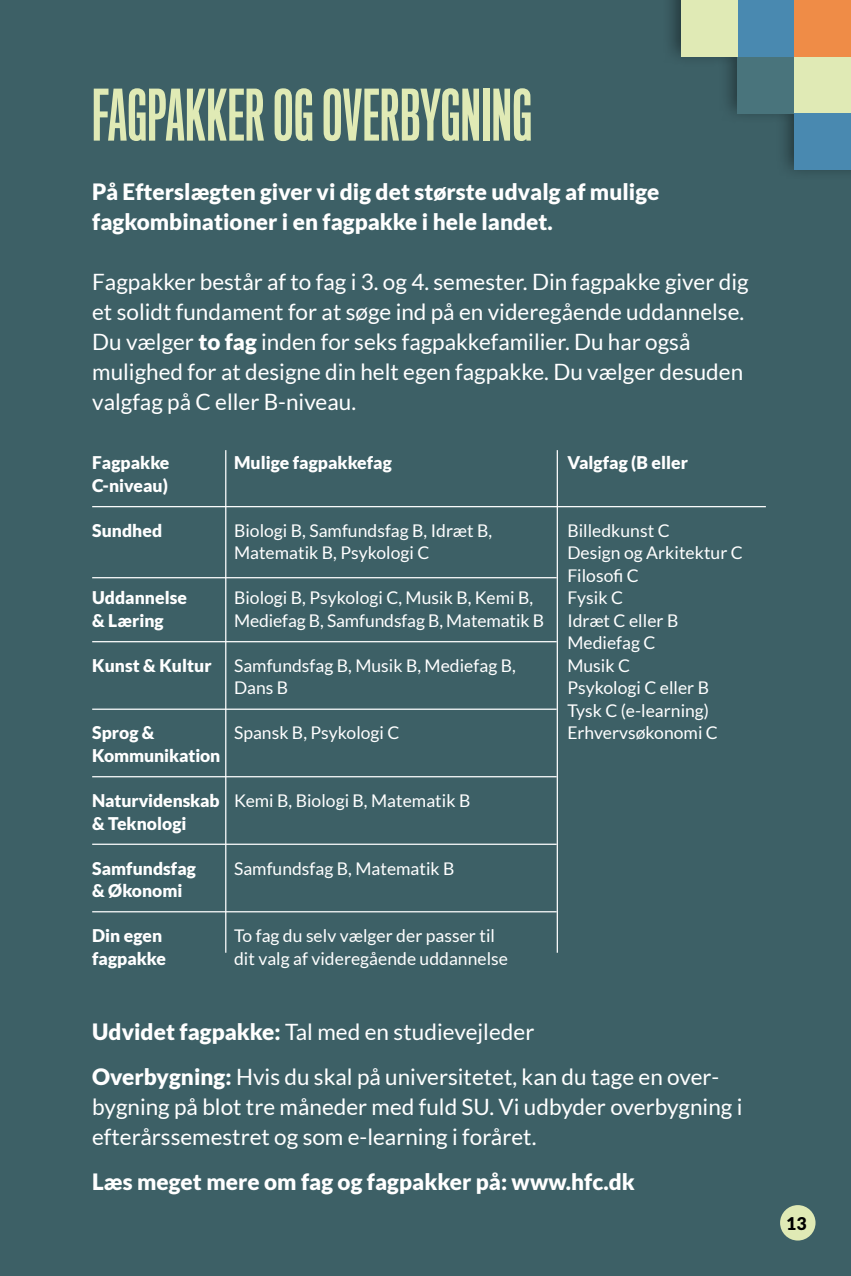
<style>
.page{position:relative;width:851px;height:1276px;background:#fff}
.page>*{position:absolute;margin:0;border:0;box-sizing:border-box;transform-origin:0 0}
.t1{font:65px "Titling Gothic FB Skyline Standard";letter-spacing:.015em;color:#e0eab5}
.t2{font:22.5px/30px "Lato";color:#fff}
.t3{font:900 22.5px/30px "Lato";color:#fff}
.t4{font:17.5px/22.5px "Lato";color:#fff}
.t5{font:900 17.5px "Lato";color:#fff}
.t6{font:900 17.5px "Lato";color:#000}
.s1{font-weight:900}
</style>
<div class="page">
<div style="left:0;top:0;width:850px;height:1276px;background:#3d6066"></div>
<div style="left:780px;top:1205px;width:35px;height:35px;background:#e0eab5;border-radius:50%"></div>
<hr style="left:92px;top:506px;width:673px;height:1px;background:#fff">
<hr style="left:92px;top:577px;width:464px;height:1px;background:#fff">
<hr style="left:92px;top:641px;width:464px;height:1px;background:#fff">
<hr style="left:92px;top:708px;width:464px;height:2px;background:#fff">
<hr style="left:92px;top:776px;width:464px;height:1px;background:#fff">
<hr style="left:92px;top:843px;width:464px;height:2px;background:#fff">
<hr style="left:92px;top:911px;width:464px;height:1px;background:#fff">
<hr style="left:556px;top:450px;width:2px;height:502px;background:#fff">
<hr style="left:225px;top:450px;width:1px;height:502px;background:#fff">
<div style="left:662px;top:0;width:188px;height:182px;background:#000;opacity:.45"></div>
<div style="left:794px;top:0;width:56px;height:57px;background:#ef8c47"></div>
<div style="left:794px;top:57px;width:56px;height:56px;background:#e0eab5"></div>
<div style="left:794px;top:113px;width:56px;height:57px;background:#4989b0"></div>
<div style="left:737px;top:0;width:57px;height:57px;background:#4989b0"></div>
<div style="left:737px;top:57px;width:57px;height:56px;background:#49747c"></div>
<div style="left:680px;top:0;width:57px;height:57px;background:#e0eab5"></div>
<h1 class="t1" style="left:92px;top:78px;width:441px">FAGPAKKER OG OVERBYGNING</h1>
<p class="t3" style="left:92px;top:176px;width:568px">På Efterslægten giver vi dig det største udvalg af mulige fagkombinationer i en fagpakke i hele landet.</p>
<p class="t2" style="left:92px;top:266px;width:657px">Fagpakker består af to fag i 3. og 4. semester. Din fagpakke giver dig et solidt fundament for at søge ind på en videregående uddannelse.<br>Du vælger <span class="s1">to fag</span> inden for seks fagpakkefamilier. Du har også mulighed for at designe din helt egen fagpakke. Du vælger desuden valgfag på C eller B-niveau.</p>
<p class="t5" style="left:92px;top:453px;width:79px">Fagpakke</p>
<p class="t5" style="left:234px;top:453px;width:159px">Mulige fagpakkefag</p>
<p class="t5" style="left:567px;top:453px;width:122px">Valgfag (B eller</p>
<p class="t5" style="left:92px;top:475px;width:77px">C-niveau)</p>
<p class="t5" style="left:92px;top:520px;width:71px">Sundhed</p>
<p class="t4" style="left:234px;top:519px;width:259px">Biologi B, Samfundsfag B, Idræt B,</p>
<p class="t4" style="left:567px;top:519px;width:104px">Billedkunst C</p>
<p class="t4" style="left:234px;top:541px;width:197px">Matematik B, Psykologi C</p>
<p class="t4" style="left:567px;top:541px;width:177px">Design og Arkitektur C<br>Filosofi C</p>
<p class="t5" style="left:92px;top:588px;width:96px">Uddannelse</p>
<p class="t4" style="left:234px;top:587px;width:300px">Biologi B, Psykologi C, Musik B, Kemi B,</p>
<p class="t4" style="left:567px;top:587px;width:57px">Fysik C</p>
<p class="t5" style="left:92px;top:610px;width:73px">&amp; Læring</p>
<p class="t4" style="left:234px;top:609px;width:311px">Mediefag B, Samfundsfag B, Matematik B</p>
<p class="t4" style="left:567px;top:609px;width:112px">Idræt C eller B<br>Mediefag C</p>
<p class="t5" style="left:92px;top:655px;width:121px">Kunst &amp; Kultur</p>
<p class="t4" style="left:234px;top:654px;width:283px">Samfundsfag B, Musik B, Mediefag B,</p>
<p class="t4" style="left:567px;top:654px;width:64px">Musik C</p>
<p class="t4" style="left:234px;top:677px;width:56px">Dans B</p>
<p class="t4" style="left:567px;top:677px;width:143px">Psykologi C eller B<br>Tysk C (e-learning)</p>
<p class="t5" style="left:92px;top:723px;width:64px">Sprog &amp;</p>
<p class="t4" style="left:234px;top:722px;width:167px">Spansk B, Psykologi C</p>
<p class="t4" style="left:567px;top:722px;width:152px">Erhvervsøkonomi C</p>
<p class="t5" style="left:92px;top:745px;width:130px">Kommunikation</p>
<p class="t4" style="left:92px;top:789px;width:379px"><span class="s1">Naturvidenskab</span> Kemi B, Biologi B, Matematik B <span class="s1">&amp; Teknologi</span></p>
<p class="t5" style="left:92px;top:858px;width:105px">Samfundsfag</p>
<p class="t4" style="left:234px;top:857px;width:222px">Samfundsfag B, Matematik B</p>
<p class="t5" style="left:92px;top:880px;width:92px">&amp; Økonomi</p>
<p class="t5" style="left:92px;top:925px;width:72px">Din egen</p>
<p class="t4" style="left:234px;top:924px;width:262px">To fag du selv vælger der passer til</p>
<p class="t5" style="left:92px;top:948px;width:75px">fagpakke</p>
<p class="t4" style="left:234px;top:947px;width:275px">dit valg af videregående uddannelse</p>
<p class="t2" style="left:92px;top:1009px;width:626px;line-height:45px"><span class="s1">Udvidet fagpakke:</span> Tal med en studievejleder<br><span class="s1">Overbygning:</span> Hvis du skal på universitetet, kan du tage en over-</p>
<p class="t2" style="left:92px;top:1091px;width:651px">bygning på blot tre måneder med fuld SU. Vi udbyder overbygning i efterårssemestret og som e-learning i foråret.</p>
<p class="t3" style="left:92px;top:1166px;width:544px">Læs meget mere om fag og fagpakker på: www.hfc.dk</p>
<p class="t6" style="left:786px;top:1213px;width:22px">13</p>
</div>
